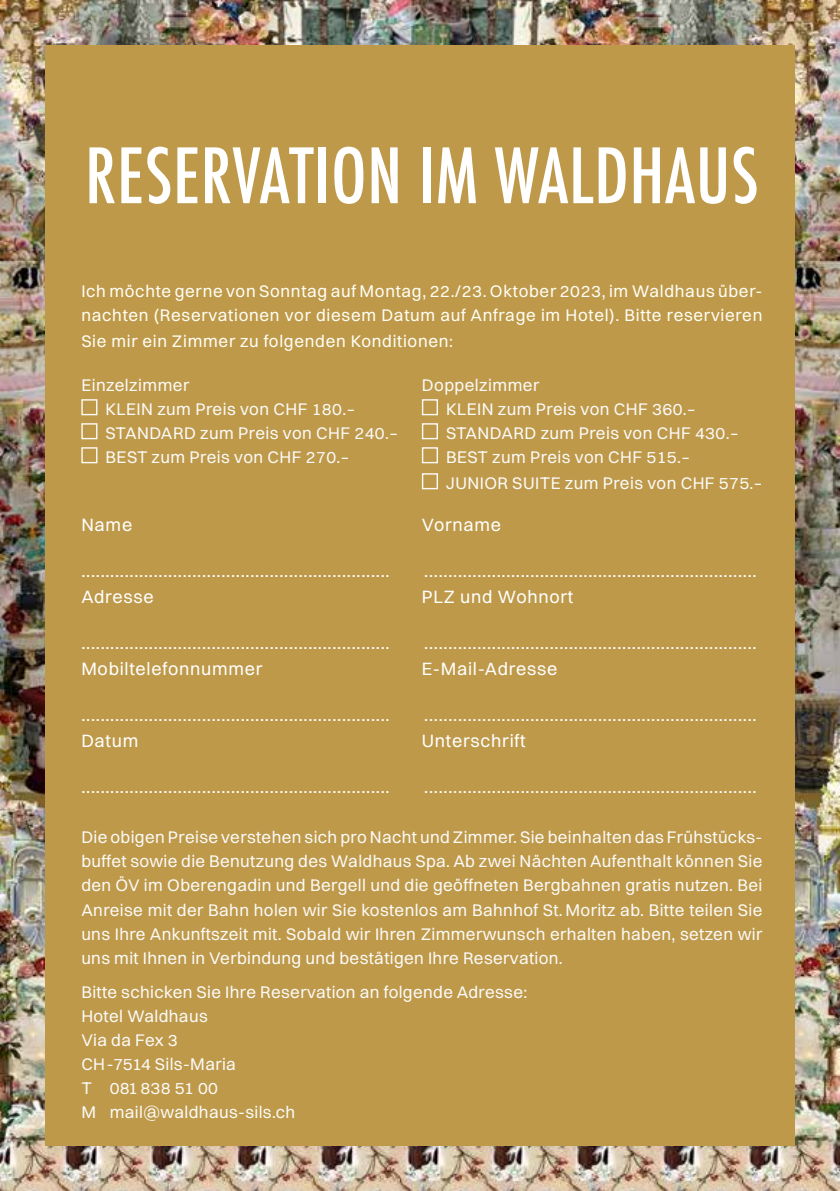
<style>
.page{position:relative;width:840px;height:1191px;background:#fff}
.page>*{position:absolute;margin:0;border:0;box-sizing:border-box;transform-origin:0 0}
.t1{font:500 condensed 74px "Futura";letter-spacing:.01em;color:#fff}
.t2{font:18px "Switzer Variable";letter-spacing:.04em;color:#fff}
.t3{font:17px/24px "Switzer Variable";letter-spacing:.02em;color:#fbfaf7}
.t4{font:17px/24px "Switzer Variable";letter-spacing:.04em;color:#fffef5}
</style>
<div class="page">
<img style="left:0;top:0;width:839px;height:1191px">
<div style="left:45px;top:45px;width:749px;height:1100px;background:#be994a"></div>
<div style="left:81px;top:399px;width:16px;height:16px;border:1px solid #fbfaf7"></div>
<div style="left:421px;top:399px;width:17px;height:16px;border:1px solid #fbfaf7"></div>
<div style="left:81px;top:423px;width:16px;height:16px;border:1px solid #fbfaf7"></div>
<div style="left:421px;top:423px;width:17px;height:16px;border:1px solid #fbfaf7"></div>
<div style="left:81px;top:447px;width:16px;height:16px;border:1px solid #fbfaf7"></div>
<div style="left:421px;top:447px;width:17px;height:16px;border:1px solid #fbfaf7"></div>
<div style="left:421px;top:473px;width:17px;height:16px;border:1px solid #fbfaf7"></div>
<h1 class="t1" style="left:85px;top:128px;width:674px">RESERVATION IM WALDHAUS</h1>
<p class="t4" style="left:81px;top:279px;width:682px">Ich möchte gerne von Sonntag auf Montag, 22./23. Oktober 2023, im Waldhaus über&shy;nachten (Reservationen vor diesem Datum auf Anfrage im Hotel). Bitte reservieren</p>
<p class="t4" style="left:81px;top:329px;width:373px">Sie mir ein Zimmer zu folgenden Konditionen:</p>
<p class="t3" style="left:81px;top:373px;width:109px">Einzelzimmer</p>
<p class="t3" style="left:421px;top:373px;width:119px">Doppelzimmer</p>
<p class="t3" style="left:105px;top:397px;width:251px">KLEIN zum Preis von CHF 180.–</p>
<p class="t3" style="left:446px;top:397px;width:251px">KLEIN zum Preis von CHF 360.–</p>
<p class="t3" style="left:105px;top:421px;width:294px">STANDARD zum Preis von CHF 240.–</p>
<p class="t3" style="left:446px;top:421px;width:294px">STANDARD zum Preis von CHF 430.–</p>
<p class="t3" style="left:105px;top:445px;width:245px">BEST zum Preis von CHF 270.–</p>
<p class="t3" style="left:445px;top:444px;width:318px;line-height:26px">BEST zum Preis von CHF 515.–<br>JUNIOR SUITE zum Preis von CHF 575.–</p>
<p class="t2" style="left:81px;top:514px;width:52px">Name</p>
<p class="t2" style="left:421px;top:514px;width:81px">Vorname</p>
<p class="t2" style="left:81px;top:560px;width:310px">................................................................</p>
<p class="t2" style="left:424px;top:560px;width:334px">.....................................................................</p>
<p class="t2" style="left:81px;top:586px;width:74px">Adresse</p>
<p class="t2" style="left:421px;top:586px;width:153px">PLZ und Wohnort</p>
<p class="t2" style="left:81px;top:632px;width:310px">................................................................</p>
<p class="t2" style="left:424px;top:632px;width:334px">.....................................................................</p>
<p class="t2" style="left:81px;top:658px;width:183px">Mobiltelefonnummer</p>
<p class="t2" style="left:421px;top:658px;width:137px">E-Mail-Adresse</p>
<p class="t2" style="left:81px;top:704px;width:310px">................................................................</p>
<p class="t2" style="left:424px;top:704px;width:334px">.....................................................................</p>
<p class="t2" style="left:81px;top:730px;width:58px">Datum</p>
<p class="t2" style="left:421px;top:730px;width:105px">Unterschrift</p>
<p class="t2" style="left:81px;top:776px;width:310px">................................................................</p>
<p class="t2" style="left:424px;top:776px;width:334px">.....................................................................</p>
<p class="t3" style="left:81px;top:825px;width:682px;text-align:justify">Die obigen Preise verstehen sich pro Nacht und Zimmer. Sie beinhalten das Frühstücks&shy;buffet sowie die Benutzung des Waldhaus Spa. Ab zwei Nächten Aufenthalt können Sie den ÖV im Oberengadin und Bergell und die geöffneten Bergbahnen gratis nutzen. Bei Anreise mit der Bahn holen wir Sie kostenlos am Bahnhof St. Moritz ab. Bitte teilen Sie uns Ihre Ankunftszeit mit. Sobald wir Ihren Zimmerwunsch erhalten haben, setzen wir uns mit Ihnen in Verbindung und bestätigen Ihre Reservation.</p>
<p class="t3" style="left:81px;top:979px;width:447px">Bitte schicken Sie Ihre Reservation an folgende Adresse:<br>Hotel Waldhaus<br>Via da Fex 3<br>CH-7514 Sils-Maria<br>T 081 838 51 00<br>M mail@waldhaus-sils.ch</p>
</div>
